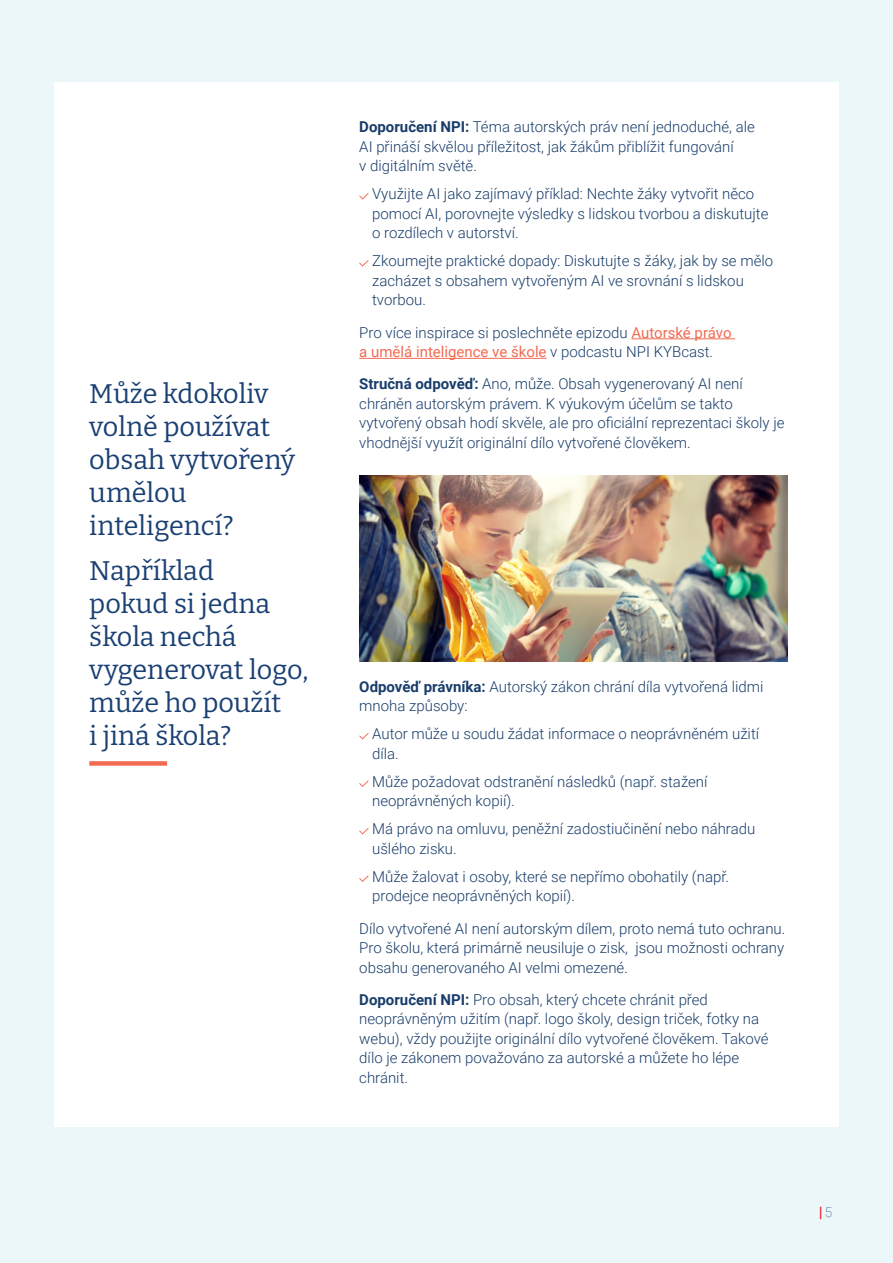
<style>
.page{position:relative;width:893px;height:1263px;background:#ecf7fa}
.page>*{position:absolute;margin:0;border:0;box-sizing:border-box;transform-origin:0 0}
.t1{font:27px/33px "Bitter";color:#1a4073}
.t2{font:300 15px/19.5px "Roboto";color:#193d6a}
.t3{font:100 13.5px "Roboto";color:#1a4073}
.s1{font-weight:700}
.s2{font-weight:400;color:#f26a51}
</style>
<div class="page">
<div style="left:54px;top:82px;width:785px;height:1045px;background:#fff"></div>
<div style="left:89px;top:761px;width:78px;height:5px;background:#f26a51"></div>
<hr style="left:631px;top:338px;width:104px;height:1px;background:#f26a51">
<hr style="left:359px;top:358px;width:188px;height:1px;background:#f26a51">
<svg style="left:359px;top:193px;width:10px;height:6px"></svg>
<svg style="left:359px;top:260px;width:10px;height:6px"></svg>
<img style="left:359px;top:476px;width:429px;height:186px">
<svg style="left:359px;top:733px;width:10px;height:6px"></svg>
<svg style="left:359px;top:780px;width:10px;height:7px"></svg>
<svg style="left:359px;top:828px;width:10px;height:6px"></svg>
<svg style="left:359px;top:875px;width:10px;height:7px"></svg>
<svg style="left:820px;top:1207px;width:1px;height:12px"></svg>
<h1 class="t1" style="left:89px;top:375px;width:207px">Může kdokoliv volně používat obsah vytvořený umělou inteligencí?</h1>
<h1 class="t1" style="left:89px;top:553px;width:221px">Například<br>pokud si jedna škola nechá vygenerovat logo, může ho použít<br>i jiná škola?</h1>
<p class="t2" style="left:359px;top:117px;width:397px"><span class="s1">Doporučení NPI:</span> Téma autorských práv není jednoduché, ale<br>AI přináší skvělou příležitost, jak žákům přiblížit fungování<br>v digitálním světě.</p>
<p class="t2" style="left:372px;top:184px;width:398px">Využijte AI jako zajímavý příklad: Nechte žáky vytvořit něco pomocí AI, porovnejte výsledky s lidskou tvorbou a diskutujte o rozdílech v autorství.</p>
<p class="t2" style="left:372px;top:251px;width:403px">Zkoumejte praktické dopady: Diskutujte s žáky, jak by se mělo zacházet s obsahem vytvořeným AI ve srovnání s lidskou tvorbou.</p>
<p class="t2" style="left:359px;top:322px;width:374px">Pro více inspirace si poslechněte epizodu <span class="s2">Autorské právo a umělá inteligence ve škole</span> v podcastu NPI KYBcast.</p>
<p class="t2" style="left:359px;top:374px;width:427px"><span class="s1">Stručná odpověď:</span> Ano, může. Obsah vygenerovaný AI není chráněn autorským právem. K výukovým účelům se takto vytvořený obsah hodí skvěle, ale pro oficiální reprezentaci školy je vhodnější využít originální dílo vytvořené člověkem.</p>
<p class="t2" style="left:359px;top:676px;width:406px"><span class="s1">Odpověď právníka:</span> Autorský zákon chrání díla vytvořená lidmi mnoha způsoby:</p>
<p class="t2" style="left:372px;top:724px;width:388px">Autor může u soudu žádat informace o neoprávněném užití díla.</p>
<p class="t2" style="left:372px;top:771px;width:337px">Může požadovat odstranění následků (např. stažení neoprávněných kopií).</p>
<p class="t2" style="left:372px;top:819px;width:385px">Má právo na omluvu, peněžní zadostiučinění nebo náhradu ušlého zisku.</p>
<p class="t2" style="left:372px;top:866px;width:358px">Může žalovat i osoby, které se nepřímo obohatily (např. prodejce neoprávněných kopií).</p>
<p class="t2" style="left:359px;top:918px;width:428px;text-align:justify">Dílo vytvořené AI není autorským dílem, proto nemá tuto ochranu.<br>Pro školu, která primárně neusiluje o zisk, jsou možnosti ochrany obsahu generovaného AI velmi omezené.</p>
<p class="t2" style="left:359px;top:989px;width:411px"><span class="s1">Doporučení NPI:</span> Pro obsah, který chcete chránit před neoprávněným užitím (např. logo školy, design triček, fotky na webu), vždy použijte originální dílo vytvořené člověkem. Takové dílo je zákonem považováno za autorské a můžete ho lépe chránit.</p>
<p class="t3" style="left:825px;top:1203px;width:9px">5</p>
</div>
